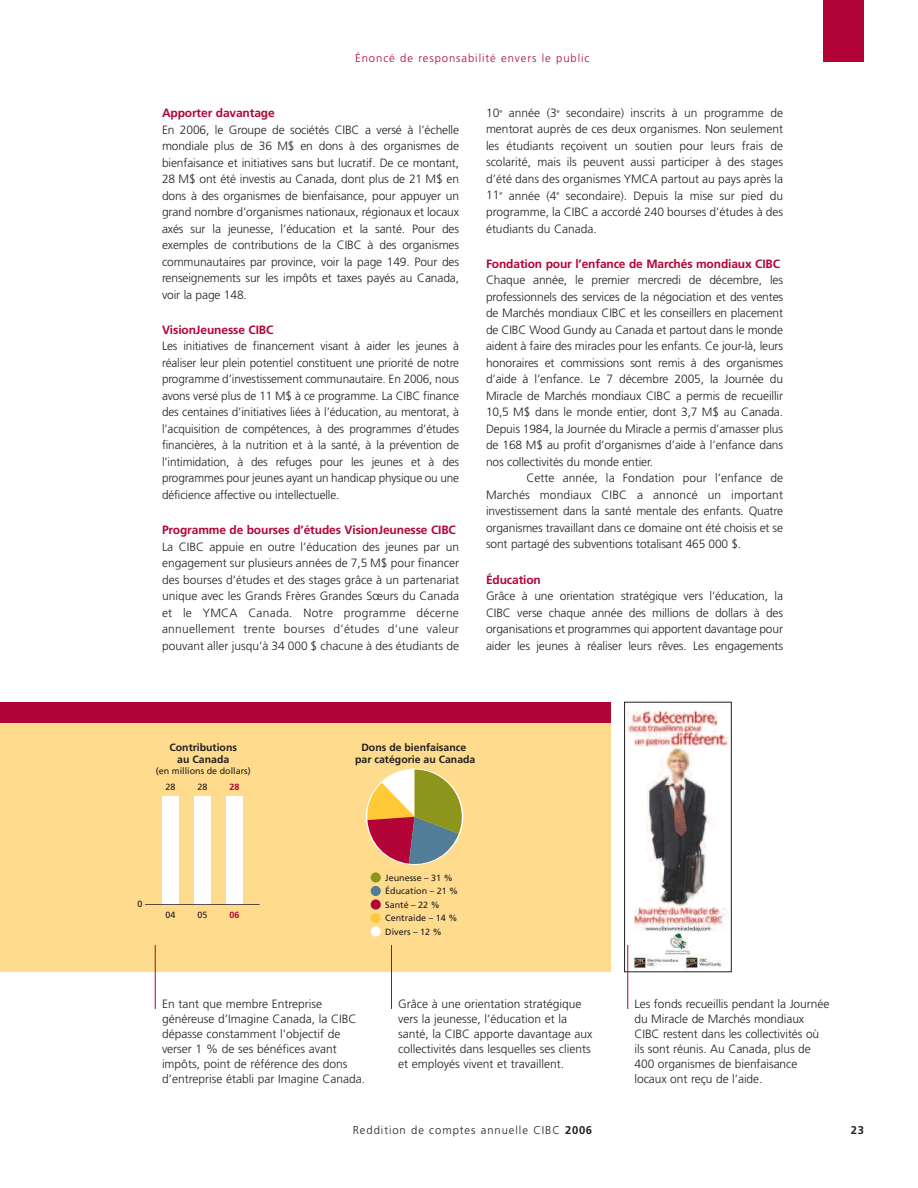
<style>
.page{position:relative;width:918px;height:1188px;background:#fff}
.page>*{position:absolute;margin:0;border:0;box-sizing:border-box;transform-origin:0 0}
.t1{font:300 12px/16.5px "Frutiger";color:#231f20;text-align:justify}
.t2{font:700 12px "Frutiger";letter-spacing:-.01em;color:#b30437}
.t3{font:300 11.25px "Frutiger";letter-spacing:.085em;color:#b30437}
.t4{font:300 11.25px "Frutiger";letter-spacing:.085em;color:#231f20}
.t5{font:700 11.25px "Frutiger";color:#231f20}
.t6{font:700 10.5px/11.2px "Frutiger";color:#231f20;text-align:center}
.t7{font:9px "Frutiger";color:#231f20}
.t8{font:700 9px "Frutiger";color:#b30437}
.s1{font-weight:700}
</style>
<div class="page">
<div style="left:0;top:722px;width:611px;height:250px;background:#fedb8d"></div>
<div style="left:0;top:702px;width:611px;height:20px;background:#b30437"></div>
<hr style="left:155px;top:945px;width:1px;height:64px;background:#b30437">
<hr style="left:391px;top:945px;width:1px;height:64px;background:#b30437">
<div style="left:162px;top:796px;width:17px;height:109px;background:#fff"></div>
<div style="left:194px;top:796px;width:17px;height:109px;background:#fff"></div>
<div style="left:226px;top:796px;width:17px;height:109px;background:#fff"></div>
<div style="left:371px;top:872px;width:10px;height:11px;background:#8d951d;border-radius:50%"></div>
<div style="left:371px;top:886px;width:10px;height:10px;background:#517d98;border-radius:50%"></div>
<div style="left:371px;top:899px;width:10px;height:11px;background:#b30437;border-radius:50%"></div>
<div style="left:371px;top:913px;width:10px;height:10px;background:#ffc938;border-radius:50%"></div>
<div style="left:371px;top:926px;width:10px;height:11px;background:#fff;border-radius:50%"></div>
<svg style="left:366px;top:770px;width:96px;height:95px"></svg>
<hr style="left:145px;top:904px;width:115px;height:1px;background:#231f20">
<img style="left:627px;top:711px;width:102px;height:259px">
<div style="left:624px;top:702px;width:108px;height:270px;border:1px solid #231f20"></div>
<hr style="left:627px;top:945px;width:1px;height:64px;background:#b30437">
<div style="left:824px;top:0;width:40px;height:62px;background:#b30437"></div>
<p class="t3" style="left:355px;top:54px;width:236px">Énoncé de responsabilité envers le public</p>
<p class="t2" style="left:162px;top:108px;width:114px">Apporter davantage</p>
<p class="t1" style="left:162px;top:122px;width:299px">En 2006, le Groupe de sociétés CIBC a versé à l’échelle mondiale plus de 36 M$ en dons à des organismes de bienfaisance et initiatives sans but lucratif. De ce montant, 28 M$ ont été investis au Canada, dont plus de 21 M$ en dons à des organismes de bienfaisance, pour appuyer un grand nombre d’organismes nationaux, régionaux et locaux axés sur la jeunesse, l’éducation et la santé. Pour des exemples de contributions de la CIBC à des organismes communautaires par province, voir la page 149. Pour des renseignements sur les impôts et taxes payés au Canada, voir la page 148.</p>
<p class="t2" style="left:162px;top:325px;width:113px">VisionJeunesse CIBC</p>
<p class="t1" style="left:162px;top:339px;width:299px">Les initiatives de financement visant à aider les jeunes à réaliser leur plein potentiel constituent une priorité de notre programme d’investissement communautaire. En 2006, nous avons versé plus de 11 M$ à ce programme. La CIBC finance des centaines d’initiatives liées à l’éducation, au mentorat, à l’acquisition de compétences, à des programmes d’études financières, à la nutrition et à la santé, à la prévention de l’intimidation, à des refuges pour les jeunes et à des programmes pour jeunes ayant un handicap physique ou une déficience affective ou intellectuelle.</p>
<p class="t2" style="left:162px;top:525px;width:295px">Programme de bourses d’études VisionJeunesse CIBC</p>
<p class="t1" style="left:162px;top:539px;width:299px">La CIBC appuie en outre l’éducation des jeunes par un engagement sur plusieurs années de 7,5 M$ pour financer des bourses d’études et des stages grâce à un partenariat unique avec les Grands Frères Grandes Sœurs du Canada et le YMCA Canada. Notre programme décerne annuellement trente bourses d’études d’une valeur pouvant aller jusqu’à 34 000 $ chacune à des étudiants de</p>
<p class="t1" style="left:486px;top:106px;width:299px">10<sup>e</sup> année (3<sup>e</sup> secondaire) inscrits à un programme de mentorat auprès de ces deux organismes. Non seulement les étudiants reçoivent un soutien pour leurs frais de scolarité, mais ils peuvent aussi participer à des stages d’été dans des organismes YMCA partout au pays après la 11<sup>e</sup> année (4<sup>e</sup> secondaire). Depuis la mise sur pied du programme, la CIBC a accordé 240 bourses d’études à des étudiants du Canada.</p>
<p class="t2" style="left:486px;top:259px;width:296px">Fondation pour l’enfance de Marchés mondiaux CIBC</p>
<p class="t1" style="left:486px;top:273px;width:299px">Chaque année, le premier mercredi de décembre, les professionnels des services de la négociation et des ventes de Marchés mondiaux CIBC et les conseillers en placement de CIBC Wood Gundy au Canada et partout dans le monde aident à faire des miracles pour les enfants. Ce jour-là, leurs honoraires et commissions sont remis à des organismes d’aide à l’enfance. Le 7 décembre 2005, la Journée du Miracle de Marchés mondiaux CIBC a permis de recueillir 10,5 M$ dans le monde entier, dont 3,7 M$ au Canada.<br>Depuis 1984, la Journée du Miracle a permis d’amasser plus de 168 M$ au profit d’organismes d’aide à l’enfance dans nos collectivités du monde entier.</p>
<p class="t1" style="left:486px;top:471px;width:299px;text-indent:40px">Cette année, la Fondation pour l’enfance de Marchés mondiaux CIBC a annoncé un important investissement dans la santé mentale des enfants. Quatre organismes travaillant dans ce domaine ont été choisis et se sont partagé des subventions totalisant 465 000 $.</p>
<p class="t2" style="left:486px;top:574px;width:56px">Éducation</p>
<p class="t1" style="left:486px;top:589px;width:299px">Grâce à une orientation stratégique vers l’éducation, la CIBC verse chaque année des millions de dollars à des organisations et programmes qui apportent davantage pour aider les jeunes à réaliser leurs rêves. Les engagements</p>
<p class="t6" style="left:169px;top:743px;width:69px">Contributions au Canada</p>
<p class="t7" style="left:156px;top:767px;width:97px">(en millions de dollars)</p>
<p class="t7" style="left:165px;top:783px;width:12px">28</p>
<p class="t7" style="left:197px;top:783px;width:12px">28</p>
<p class="t8" style="left:230px;top:783px;width:12px">28</p>
<p class="t6" style="left:355px;top:743px;width:122px">Dons de bienfaisance<br>pa catégorie au Canada</p>
<p class="t7" style="left:137px;top:900px;width:7px">0</p>
<p class="t7" style="left:165px;top:911px;width:12px">04</p>
<p class="t7" style="left:197px;top:911px;width:12px">05</p>
<p class="t8" style="left:230px;top:911px;width:12px">06</p>
<p class="t7" style="left:389px;top:874px;width:66px">eunesse – 31 %</p>
<p class="t7" style="left:390px;top:888px;width:70px">duca ion – 21 %</p>
<p class="t7" style="left:390px;top:901px;width:52px">anté – 22 %</p>
<p class="t7" style="left:385px;top:915px;width:74px">Cen raide – 14 %</p>
<p class="t7" style="left:385px;top:928px;width:58px">D vers – 12 %</p>
<p class="t1" style="left:162px;top:997px;width:205px;line-height:15px;text-align:left">En tant que membre Entreprise généreuse d’Imagine Canada, la CIBC dépasse constamment l’objectif de verser 1 % de ses bénéfices avant impôts, point de référence des dons d’entreprise établi par Imagine Canada.</p>
<p class="t1" style="left:398px;top:997px;width:196px;line-height:15px;text-align:left">Grâce à une orientation stratégique vers la jeunesse, l’éducation et la santé, la CIBC apporte davantage aux collectivités dans lesquelles ses clients et employés vivent et travaillent.</p>
<p class="t1" style="left:634px;top:997px;width:196px;line-height:15px;text-align:left">Les fonds recueillis pendant la Journée du Miracle de Marchés mondiaux CIBC restent dans les collectivités où ils sont réunis. Au Canada, plus de 400 organismes de bienfaisance locaux ont reçu de l’aide.</p>
<p class="t4" style="left:353px;top:1126px;width:241px">Reddition de comptes annuelle CIBC <span class="s1">2006</span></p>
<p class="t5" style="left:851px;top:1126px;width:15px">23</p>
</div>
